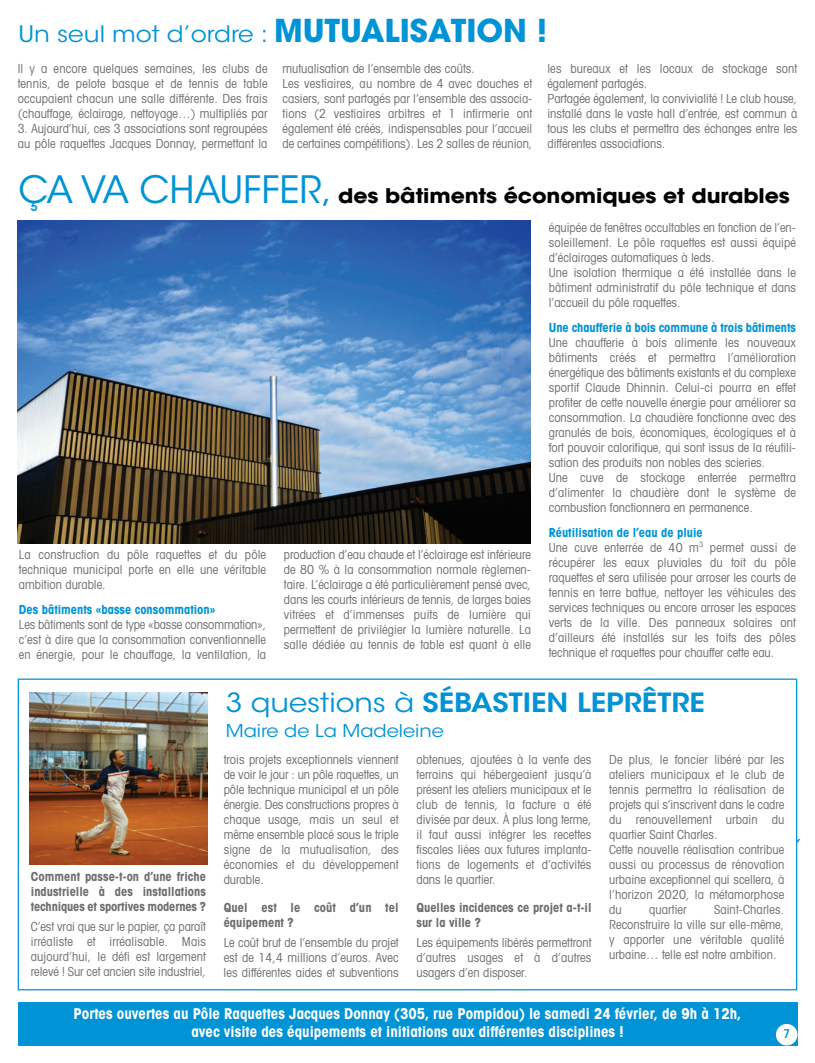
<style>
.page{position:relative;width:815px;height:1063px;background:#fff}
.page>*{position:absolute;margin:0;border:0;box-sizing:border-box;transform-origin:0 0}
.t1{font:600 26.38px "ITC Avant Garde Std";color:#0093d5;scale:1.1 1}
.t2{font:22.5px "ITC Avant Garde Std";color:#0093d5;scale:1.1 1}
.t3{font:700 20px "ITC Avant Garde Std";letter-spacing:-.005em;color:#000;scale:1.1 1}
.t4{font:17.5px "ITC Avant Garde Std";color:#0093d5;scale:1.1 1}
.t5{font:700 condensed 15px/18px "Avant Garde LT";color:#fff;text-align:center}
.t6{font:condensed 12.5px/15px "Avant Garde LT";color:#6c6d70;text-align:justify}
.t7{font:700 condensed 12.5px/15px "Avant Garde LT";color:#6c6d70}
.t8{font:700 condensed 12.5px "Avant Garde LT";letter-spacing:-.005em;color:#0093d5}
.t9{font:600 condensed 12px "ITC Avant Garde Std";color:#0093d5}
.s1{font-family:"Avant Garde";font-weight:700;font-size:31.38px}
.s2{font-weight:400;font-size:37.5px;color:#0093d5}
.s3{font-weight:700;color:#0093d5}
.s4{font-weight:400}
</style>
<div class="page">
<svg style="left:797px;top:837px;width:3px;height:7px"></svg>
<img style="left:29px;top:693px;width:178px;height:172px">
<img style="left:18px;top:221px;width:513px;height:323px">
<div style="left:18px;top:1002px;width:779px;height:43px;background:#0093d5"></div>
<div style="left:776px;top:1024px;width:21px;height:21px;background:#fff;border-radius:50%"></div>
<h2 class="t2" style="left:19px;top:25px;width:482px">Un seul mot d’ordre : <span class="s1">MUTUALISATION !</span></h2>
<p class="t6" style="left:18px;top:63px;width:251px">Il y a encore quelques semaines, les clubs de tennis, de pelote basque et de tennis de table occupaient chacun une salle différente. Des frais (chauffage, éclairage, nettoyage…) multipliés par</p>
<p class="t6" style="left:18px;top:123px;width:251px">3. Aujourd’hui, ces 3 associations sont regroupées au pôle raquettes Jacques Donnay, permettant la</p>
<p class="t6" style="left:283px;top:63px;width:251px;text-align:left">mutualisation de l’ensemble des coûts.<br>Les vestiaires, au nombre de 4 avec douches et casiers, sont partagés par l’ensemble des associa&shy;tions (2 vestiaires arbitres et 1 infirmerie ont également été créés, indispensables pour l’accueil de certaines compétitions). Les 2 salles de réunion,</p>
<p class="t6" style="left:547px;top:63px;width:251px;text-align:left">les bureaux et les locaux de stockage sont également partagés.<br>Partagée également, la convivialité ! Le club house, installé dans le vaste hall d’entrée, est commun à tous les clubs et permettra des échanges entre les différentes associations.</p>
<h3 class="t3" style="left:18px;top:188px;width:703px"><span class="s2">ÇA VA CHAUFFER,</span> des bâtiments économiques et durables</h3>
<p class="t6" style="left:19px;top:548px;width:249px">La construction du pôle raquettes et du pôle technique municipal porte en elle une véritable ambition durable.</p>
<p class="t8" style="left:19px;top:605px;width:198px">Des bâtiments «basse consommation»</p>
<p class="t6" style="left:19px;top:618px;width:249px">Les bâtiments sont de type «basse consommation», c’est à dire que la consommation conventionnelle en énergie, pour le chauffage, la ventilation, la</p>
<p class="t6" style="left:284px;top:548px;width:249px">production d’eau chaude et l’éclairage est inférieure de 80 % à la consommation normale règlemen&shy;taire. L’éclairage a été particulièrement pensé avec, dans les courts intérieurs de tennis, de larges baies vitrées et d’immenses puits de lumière qui permettent de privilégier la lumière naturelle. La salle dédiée au tennis de table est quant à elle</p>
<p class="t6" style="left:549px;top:221px;width:249px;text-align:left">équipée de fenêtres occultables en fonction de l’en&shy;soleillement. Le pôle raquettes est aussi équipé d’éclairages automatiques à leds.<br>Une isolation thermique a été installée dans le bâtiment administratif du pôle technique et dans l’accueil du pôle raquettes.</p>
<p class="t8" style="left:549px;top:322px;width:249px">Une chaufferie à bois commune à trois bâtiments</p>
<p class="t6" style="left:549px;top:336px;width:249px;text-align:left">Une chaufferie à bois alimente les nouveaux bâtiments créés et permettra l’amélioration énergétique des bâtiments existants et du complexe sportif Claude Dhinnin. Celui-ci pourra en effet profiter de cette nouvelle énergie pour améliorer sa consommation. La chaudière fonctionne avec des granulés de bois, économiques, écologiques et à fort pouvoir calorifique, qui sont issus de la réutili&shy;sation des produits non nobles des scieries.<br>Une cuve de stockage enterrée permettra d’alimenter la chaudière dont le système de combustion fonctionnera en permanence.</p>
<p class="t6" style="left:549px;top:526px;width:249px;text-align:left"><span class="s3">Réutilisation de l’eau de pluie<br></span>Une cuve enterrée de 40 m<sup>3</sup> permet aussi de récupérer les eaux pluviales du toit du pôle raquettes et sera utilisée pour arroser les courts de tennis en terre battue, nettoyer les véhicules des services techniques ou encore arroser les espaces verts de la ville. Des panneaux solaires ont d’ailleurs été installés sur les toits des pôles technique et raquettes pour chauffer cette eau.</p>
<p class="t7" style="left:31px;top:870px;width:177px;text-align:justify">Comment passe-t-on d’une friche industrielle à des installations techniques et sportives modernes ?</p>
<p class="t6" style="left:31px;top:921px;width:177px">C’est vrai que sur le papier, ça paraît irréaliste et irréalisable. Mais aujourd’hui, le défi est largement relevé ! Sur cet ancien site industriel,</p>
<h1 class="t1" style="left:226px;top:692px;width:437px"><span class="s4">3 questions à</span> SÉBASTIEN LEPRÊTRE</h1>
<h3 class="t4" style="left:226px;top:724px;width:200px">Maire de La Madeleine</h3>
<p class="t6" style="left:224px;top:754px;width:177px">trois projets exceptionnels viennent de voir le jour : un pôle raquettes, un pôle technique municipal et un pôle énergie. Des constructions propres à chaque usage, mais un seul et même ensemble placé sous le triple signe de la mutualisation, des économies et du développement durable.</p>
<p class="t7" style="left:224px;top:901px;width:177px">Quel est le coût d’un tel équipement ?</p>
<p class="t6" style="left:224px;top:936px;width:177px">Le coût brut de l’ensemble du projet est de 14,4 millions d’euros. Avec les différentes aides et subventions</p>
<p class="t6" style="left:416px;top:754px;width:177px">obtenues, ajoutées à la vente des terrains qui hébergeaient jusqu’à présent les ateliers municipaux et le club de tennis, la facture a été divisée par deux. À plus long terme, il faut aussi intégrer les recettes fiscales liées aux futures implanta&shy;tions de logements et d’activités dans le quartier.</p>
<p class="t7" style="left:416px;top:901px;width:177px">Quelles incidences ce projet a-t-il sur la ville ?</p>
<p class="t6" style="left:416px;top:936px;width:177px">Les équipements libérés permettront d’autres usages et à d’autres usagers d’en disposer.</p>
<p class="t6" style="left:609px;top:754px;width:177px;text-align:left">De plus, le foncier libéré par les ateliers municipaux et le club de tennis permettra la réalisation de projets qui s’inscrivent dans le cadre du renouvellement urbain du quartier Saint Charles.<br>Cette nouvelle réalisation contribue aussi au processus de rénovation urbaine exceptionnel qui scellera, à l’horizon 2020, la métamorphose du</p>
<p class="t6" style="left:609px;top:904px;width:177px;text-indent:105px">Saint-Charles.<br>Reconstruire la ville sur elle-même, y apporter une véritable qualité urbaine… telle est notre ambition.</p>
<p class="t6" style="left:649px;top:904px;width:39px">quartier</p>
<p class="t5" style="left:74px;top:1006px;width:669px">Portes ouvertes au Pôle Raquettes Jacques Donnay (305, rue Pompidou) le samedi 24 février, de 9h à 12h, avec visite des équipements et initiations aux différentes disciplines !</p>
<p class="t9" style="left:783px;top:1029px;width:8px">7</p>
</div>
